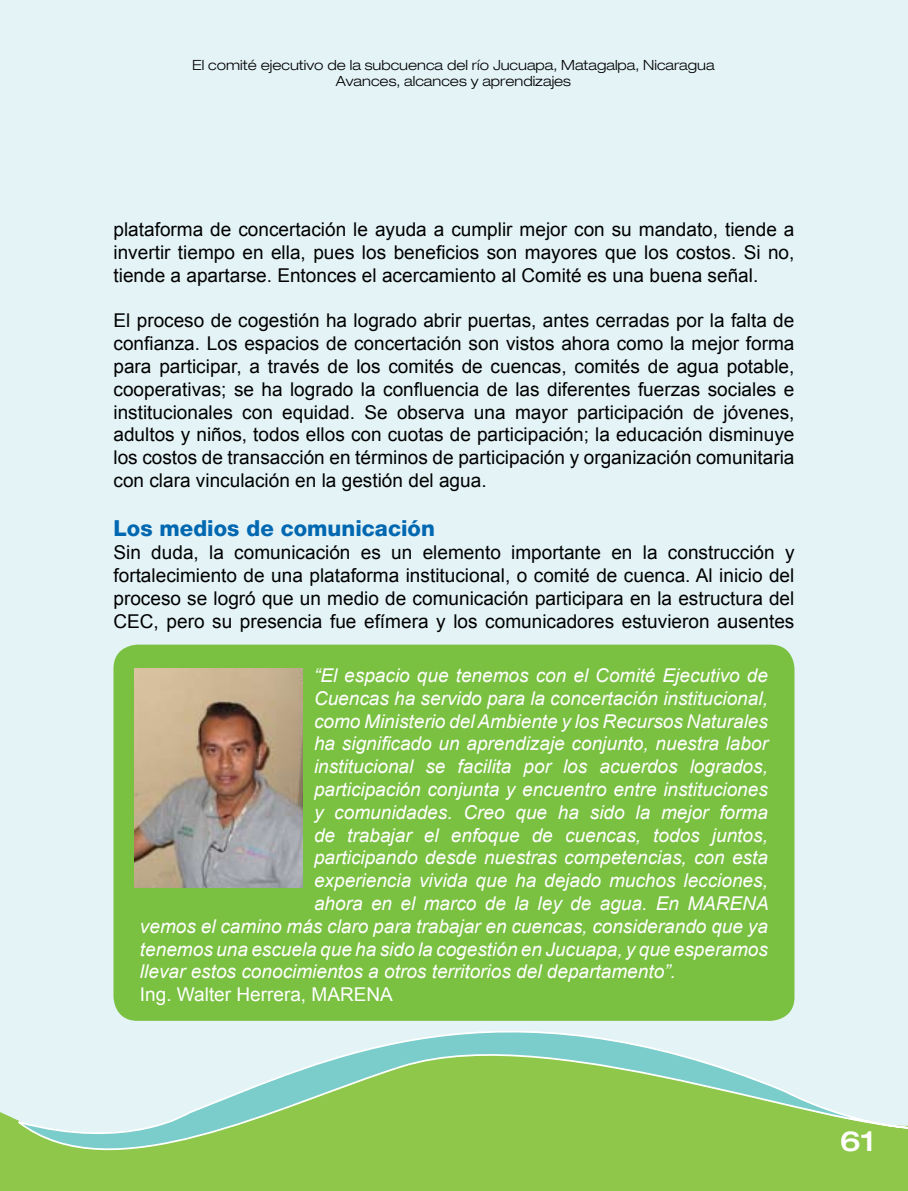
<style>
.page{position:relative;width:908px;height:1191px;background:#fff}
.page>*{position:absolute;margin:0;border:0;box-sizing:border-box;transform-origin:0 0}
.t1{font:500 expanded 28px "Helvetica Neue";color:#fff}
.t2{font:800 22px "Helvetica Neue";color:#0067b1}
.t3{font:19px/22.8px "Arial";color:#000;text-align:justify}
.t4{font:italic 19px "Arial";color:#fff}
.t5{font:19px "Arial";color:#fff}
.t6{font:300 expanded 14px/16.8px "Helvetica Neue";color:#000;text-align:center}
</style>
<div class="page">
<div style="left:0;top:0;width:907px;height:1046px;background:#e3f3f6"></div>
<svg style="left:11px;top:973px;width:896px;height:218px;background:#add99b"></svg>
<div style="left:113px;top:644px;width:681px;height:376px;background:#7ac142;border-radius:24px"></div>
<img style="left:134px;top:668px;width:168px;height:220px">
<p class="t6" style="left:192px;top:56px;width:523px">El comité ejecutivo de la subcuenca del río Jucuapa, Matagalpa, Nicaragua<br>Avances, alcances y aprendizajes</p>
<p class="t3" style="left:113px;top:218px;width:682px">plataforma de concertación le ayuda a cumplir mejor con su mandato, tiende a invertir tiempo en ella, pues los beneficios son mayores que los costos. Si no, tiende a apartarse. Entonces el acercamiento al Comité es una buena señal.</p>
<p class="t3" style="left:113px;top:309px;width:682px">El proceso de cogestión ha logrado abrir puertas, antes cerradas por la falta de confianza. Los espacios de concertación son vistos ahora como la mejor forma para participar, a través de los comités de cuencas, comités de agua potable, cooperativas; se ha logrado la confluencia de las diferentes fuerzas sociales e institucionales con equidad. Se observa una mayor participación de jóvenes, adultos y niños, todos ellos con cuotas de participación; la educación disminuye los costos de transacción en términos de participación y organización comunitaria con clara vinculación en la gestión del agua.</p>
<p class="t2" style="left:113px;top:515px;width:323px">Los medios de comunicación</p>
<p class="t3" style="left:113px;top:541px;width:682px">Sin duda, la comunicación es un elemento importante en la construcción y fortalecimiento de una plataforma institucional, o comité de cuenca. Al inicio del proceso se logró que un medio de comunicación participara en la estructura del CEC, pero su presencia fue efímera y los comunicadores estuvieron ausentes</p>
<p class="t4" style="left:314px;top:664px;width:455px">“El espacio que tenemos con el Comité Ejecutivo de</p>
<p class="t4" style="left:314px;top:687px;width:455px">Cuencas ha servido para la concertación institucional,</p>
<p class="t4" style="left:314px;top:710px;width:455px">como Ministerio del Ambiente y los Recursos Naturales</p>
<p class="t4" style="left:314px;top:733px;width:455px">ha significado un aprendizaje conjunto, nuestra labor</p>
<p class="t4" style="left:314px;top:756px;width:455px">institucional se facilita por los acuerdos logrados,</p>
<p class="t4" style="left:314px;top:778px;width:455px">participación conjunta y encuentro entre instituciones</p>
<p class="t4" style="left:314px;top:801px;width:455px">y comunidades. Creo que ha sido la mejor forma</p>
<p class="t4" style="left:314px;top:824px;width:455px">de trabajar el enfoque de cuencas, todos juntos,</p>
<p class="t4" style="left:314px;top:847px;width:455px">participando desde nuestras competencias, con esta</p>
<p class="t4" style="left:314px;top:870px;width:455px">experiencia vivida que ha dejado muchos lecciones,</p>
<p class="t4" style="left:314px;top:892px;width:456px">ahora en el marco de la ley de agua. En MARENA</p>
<p class="t4" style="left:140px;top:915px;width:629px">vemos el camino más claro para trabajar en cuencas, considerando que ya</p>
<p class="t4" style="left:140px;top:938px;width:629px">tenemos una escuela que ha sido la cogestión en Jucuapa, y que esperamos</p>
<p class="t4" style="left:140px;top:961px;width:537px">llevar estos conocimientos a otros territorios del departamento”.</p>
<p class="t5" style="left:140px;top:984px;width:254px">Ing. Walter Herrera, MARENA</p>
<h1 class="t1" style="left:839px;top:1124px;width:36px">61</h1>
</div>
